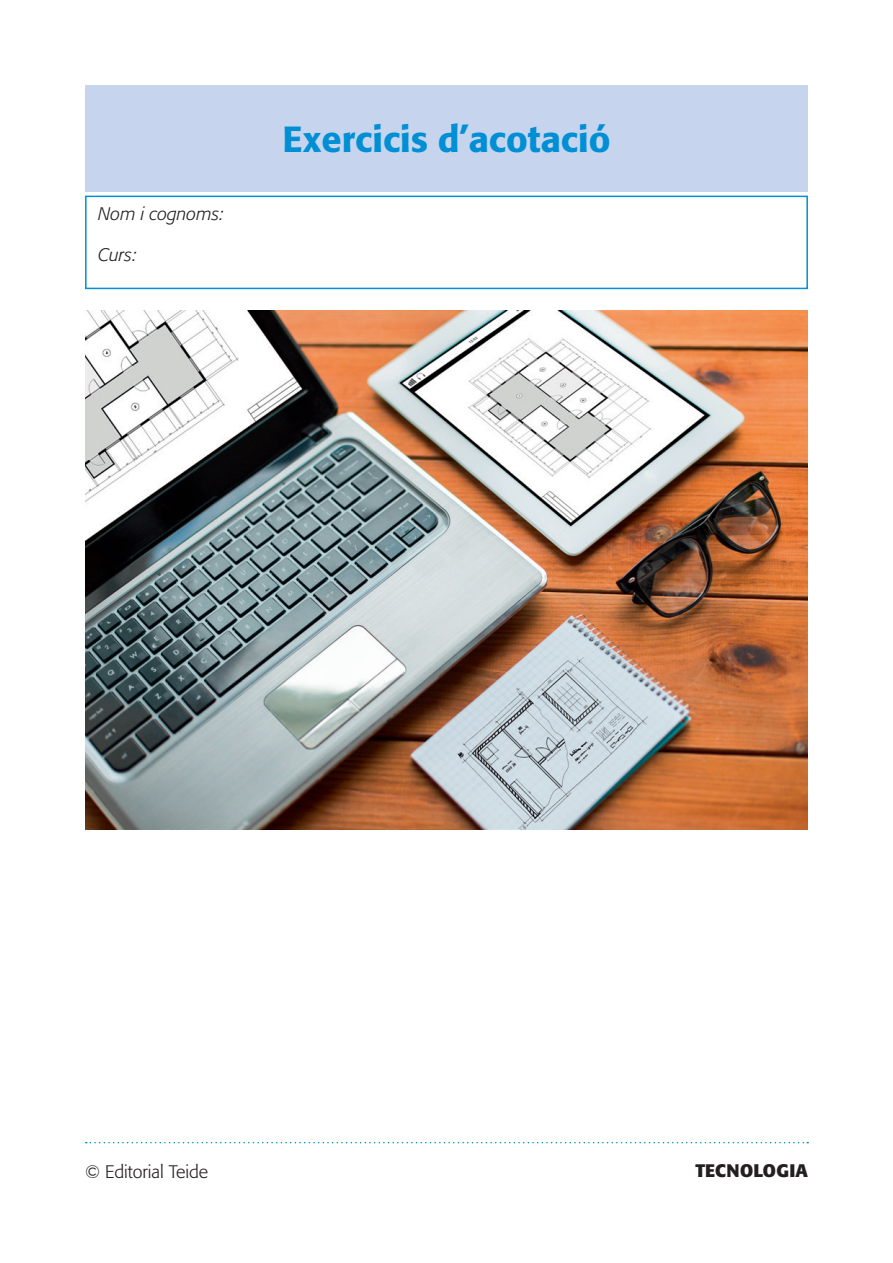
<style>
.page{position:relative;width:893px;height:1263px;background:#fff}
.page>*{position:absolute;margin:0;border:0;box-sizing:border-box;transform-origin:0 0}
.t1{font:500 36px "Formata";color:#008fd5}
.t2{font:italic 300 18px "Formata";color:#231f20}
.t3{font:300 18px "Formata";color:#231f20}
.t4{font:700 18px "Formata";letter-spacing:.02em;color:#231f20}
</style>
<div class="page">
<div style="left:85px;top:196px;width:723px;height:93px;border:2px solid #008fd5"></div>
<div style="left:85px;top:85px;width:723px;height:106px;background:#c6d5ed"></div>
<img style="left:85px;top:310px;width:723px;height:519px">
<svg style="left:86px;top:1142px;width:722px;height:1px"></svg>
<p class="t2" style="left:98px;top:203px;width:127px">Nom i cognoms:</p>
<p class="t2" style="left:98px;top:244px;width:40px">Curs:</p>
<p class="t1" style="left:283px;top:118px;width:329px">Exercicis d’acotació</p>
<p class="t3" style="left:85px;top:1161px;width:125px">© Editorial Teide</p>
<p class="t4" style="left:695px;top:1160px;width:114px">TECNOLOGIA</p>
</div>
